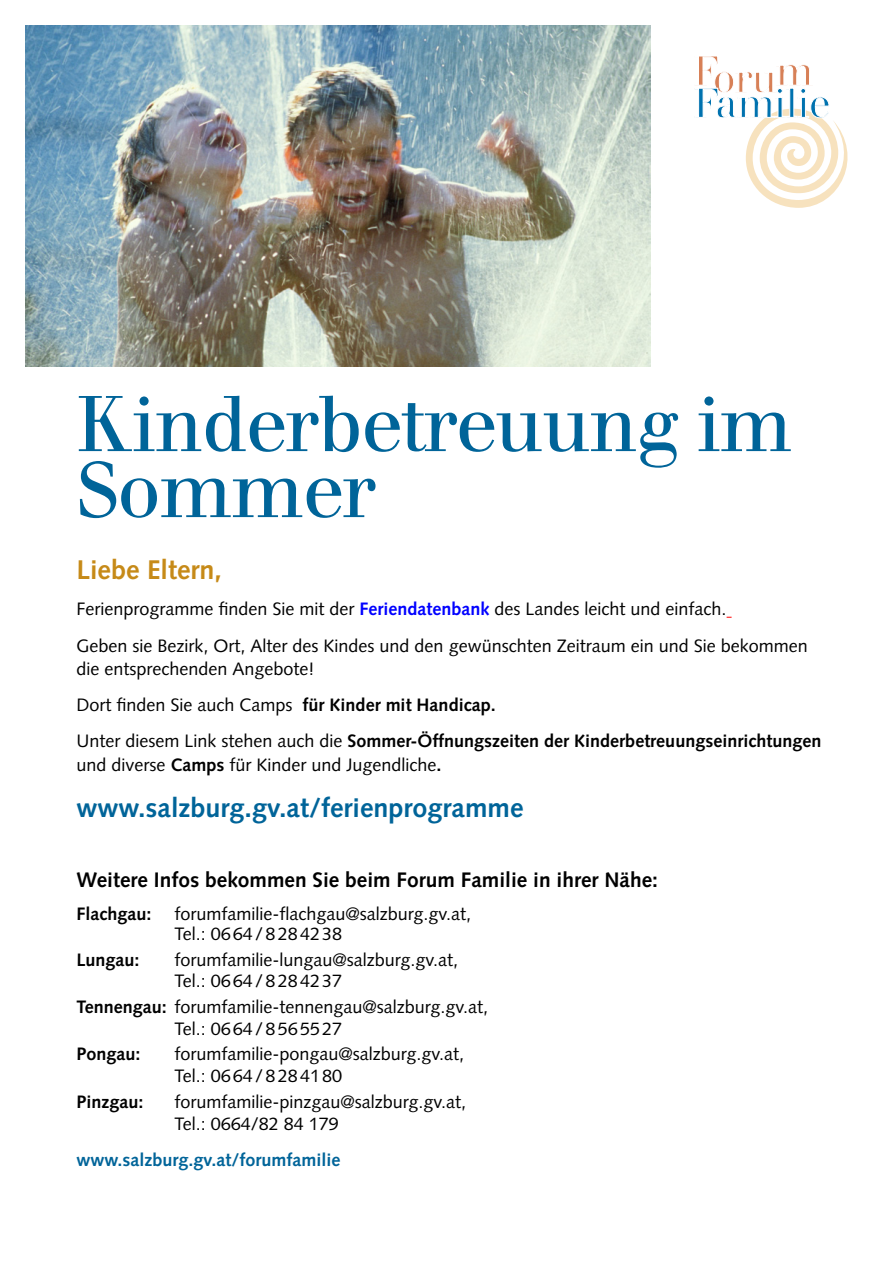
<style>
.page{position:relative;width:893px;height:1263px;background:#fff}
.page>*{position:absolute;margin:0;border:0;box-sizing:border-box;transform-origin:0 0}
.t1{font:78px/66px "Walbaum";letter-spacing:-.02em;color:#006499}
.t2{font:700 27px "Syntax";color:#006499}
.t3{font:700 27px "Syntax";color:#c68a18}
.t4{font:700 21px "Syntax";color:#000}
.FT{font:18px/21.6px "Syntax";color:#000}
.t5{font:700 18px "Syntax";color:#000}
.t6{font:700 18px "Syntax";color:#006499}
.s1{font-weight:700;color:#00f}
.s2{font-weight:700}
</style>
<div class="page">
<img style="left:26px;top:26px;width:625px;height:340px">
<svg style="left:694px;top:56px;width:154px;height:152px"></svg>
<p class="t1" style="left:77px;top:392px;width:718px">Kinderbetreuung im<br>Sommer</p>
<p class="t3" style="left:77px;top:554px;width:147px">Liebe Eltern,</p>
<p class="FT" style="left:77px;top:598px;width:652px">Ferienprogramme finden Sie mit der <span class="s1">Feriendatenbank</span> des Landes leicht und einfach.</p>
<p class="FT" style="left:77px;top:634px;width:733px;line-height:23.4px">Geben sie Bezirk, Ort, Alter des Kindes und den gewünschten Zeitraum ein und Sie bekommen die entsprechenden Angebote!</p>
<p class="FT" style="left:77px;top:694px;width:421px">Dort finden Sie auch Camps <span class="s2">für Kinder mit Handicap.</span></p>
<p class="FT" style="left:77px;top:729px;width:746px;line-height:23.4px">Unter diesem Link stehen auch die <span class="s2">Sommer-Öffnungszeiten der Kinderbetreuungseinrichtungen </span>und diverse <span class="s2">Camps</span> für Kinder und Jugendliche<span class="s2">.</span></p>
<p class="t2" style="left:77px;top:793px;width:449px">www.salzburg.gv.at/ferienprogramme</p>
<p class="t4" style="left:77px;top:868px;width:583px">Weitere Infos bekommen Sie beim Forum Familie in ihrer Nähe:</p>
<p class="t5" style="left:77px;top:903px;width:77px">Flachgau:</p>
<p class="FT" style="left:174px;top:904px;width:298px;line-height:19.8px">forumfamilie-flachgau@salzburg.gv.at,<br>Tel.: 0664/8284238</p>
<p class="t5" style="left:77px;top:949px;width:65px">Lungau:</p>
<p class="FT" style="left:174px;top:948px;width:285px">forumfamilie-lungau@salzburg.gv.at,<br>Tel.: 0664/8284237</p>
<p class="FT" style="left:174px;top:996px;width:315px;text-indent:-98px"><span class="s2">Tennengau:</span> forumfamilie-tennengau@salzburg.gv.at,<br>Tel.: 0664/8565527</p>
<p class="t5" style="left:77px;top:1044px;width:66px">Pongau:</p>
<p class="FT" style="left:174px;top:1043px;width:291px">forumfamilie-pongau@salzburg.gv.at,<br>Tel.: 0664/8284180</p>
<p class="t5" style="left:77px;top:1091px;width:69px">Pinzgau:</p>
<p class="FT" style="left:174px;top:1091px;width:293px">forumfamilie-pinzgau@salzburg.gv.at,<br>Tel.: 0664/82 84 179</p>
<p class="t6" style="left:77px;top:1150px;width:266px">www.salzburg.gv.at/forumfamilie</p>
</div>
